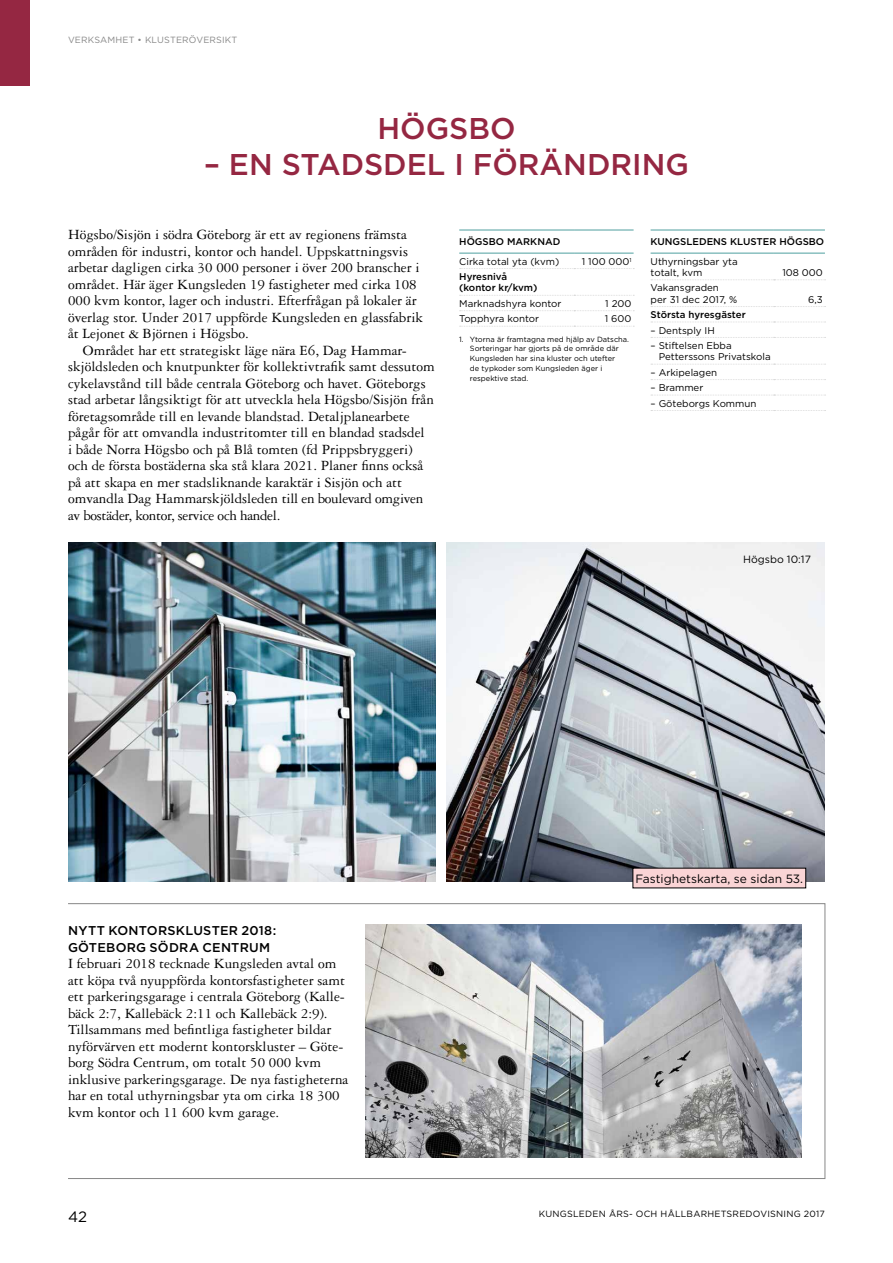
<style>
.page{position:relative;width:893px;height:1263px;background:#fff}
.page>*{position:absolute;margin:0;border:0;box-sizing:border-box;transform-origin:0 0}
.t1{font:500 30px "Gotham";color:#952742}
.t2{font:15px/16.5px "Garamond 3 LT Std";color:#000}
.t3{font:15px "Gotham";color:#000}
.t4{font:500 12.75px/16.5px "Gotham";letter-spacing:.02em;color:#000}
.t5{font:12px "Gotham";color:#000}
.t6{font:10.5px "Gotham";color:#000}
.t7{font:9.75px/11.2px "Gotham";color:#000}
.t8{font:500 9.75px/11.2px "Gotham";color:#000}
.t9{font:9px "Gotham";letter-spacing:.025em;color:#000}
.t10{font:9px "Gotham";letter-spacing:.02em;color:#878787}
.t11{font:7.5px/9.8px "Gotham";color:#000}
</style>
<div class="page">
<img style="left:68px;top:542px;width:368px;height:339px">
<hr style="left:651px;top:230px;width:123px;height:1px;background:#4e9f9f">
<hr style="left:774px;top:230px;width:51px;height:1px;background:#4e9f9f">
<hr style="left:651px;top:253px;width:123px;height:1px;background:#4e9f9f">
<hr style="left:774px;top:253px;width:51px;height:1px;background:#4e9f9f">
<svg style="left:651px;top:337px;width:175px;height:1px"></svg>
<svg style="left:651px;top:379px;width:175px;height:1px"></svg>
<svg style="left:651px;top:395px;width:175px;height:1px"></svg>
<svg style="left:651px;top:364px;width:175px;height:1px"></svg>
<svg style="left:651px;top:279px;width:175px;height:1px"></svg>
<svg style="left:651px;top:306px;width:175px;height:1px"></svg>
<svg style="left:651px;top:322px;width:175px;height:1px"></svg>
<svg style="left:651px;top:410px;width:175px;height:1px"></svg>
<hr style="left:459px;top:230px;width:115px;height:1px;background:#4e9f9f">
<hr style="left:574px;top:230px;width:60px;height:1px;background:#4e9f9f">
<hr style="left:459px;top:253px;width:115px;height:1px;background:#4e9f9f">
<hr style="left:574px;top:253px;width:60px;height:1px;background:#4e9f9f">
<svg style="left:460px;top:326px;width:174px;height:1px"></svg>
<svg style="left:460px;top:268px;width:174px;height:1px"></svg>
<svg style="left:460px;top:295px;width:174px;height:1px"></svg>
<svg style="left:460px;top:310px;width:174px;height:1px"></svg>
<img style="left:446px;top:542px;width:379px;height:339px">
<div style="left:0;top:0;width:30px;height:85px;background:#952742"></div>
<img style="left:366px;top:925px;width:435px;height:232px">
<div style="left:633px;top:868px;width:173px;height:20px;background:#fad4d5"></div>
<p class="t10" style="left:68px;top:34px;width:171px">VERKSAMHET • KLUSTERÖVERSIKT</p>
<h1 class="t1" style="left:377px;top:109px;width:140px">HÖGSBO</h1>
<h1 class="t1" style="left:204px;top:145px;width:486px">– EN STADSDEL I FÖRÄNDRING</h1>
<p class="t2" style="left:68px;top:227px;width:356px">Högsbo/Sisjön i södra Göteborg är ett av regionens främsta områden för industri, kontor och handel. Uppskattningsvis arbetar dagligen cirka 30 000 personer i över 200 branscher i området. Här äger Kungsleden 19 fastigheter med cirka 108<br>000 kvm kontor, lager och industri. Efterfrågan på lokaler är överlag stor. Under 2017 uppförde Kungsleden en glassfabrik åt Lejonet &amp; Björnen i Högsbo.</p>
<p class="t2" style="left:68px;top:342px;width:368px;text-indent:15px">Området har ett strategiskt läge nära E6, Dag Hammar&shy;skjöldsleden och knutpunkter för kollektivtrafik samt dessutom cykelavstånd till både centrala Göteborg och havet. Göteborgs stad arbetar långsiktigt för att utveckla hela Högsbo/Sisjön från företagsområde till en levande blandstad. Detaljplanearbete pågår för att omvandla industritomter till en blandad stadsdel<br>i både Norra Högsbo och på Blå tomten (fd Prippsbryggeri) och de första bostäderna ska stå klara 2021. Planer finns också på att skapa en mer stadsliknande karaktär i Sisjön och att omvandla Dag Hammarskjöldsleden till en boulevard omgiven av bostäder, kontor, service och handel.</p>
<p class="t8" style="left:459px;top:236px;width:103px">HÖGSBO MARKNAD</p>
<p class="t7" style="left:459px;top:255px;width:101px">Cirka total yta (kvm)</p>
<p class="t7" style="left:582px;top:255px;width:51px">1 100 000<sup>1</sup></p>
<p class="t8" style="left:459px;top:271px;width:80px">Hyresnivå (kontor kr/kvm)</p>
<p class="t7" style="left:459px;top:298px;width:104px">Marknadshyra kontor</p>
<p class="t7" style="left:605px;top:298px;width:28px">1 200</p>
<p class="t7" style="left:459px;top:313px;width:81px">Topphyra kontor</p>
<p class="t7" style="left:605px;top:313px;width:28px">1 600</p>
<p class="t11" style="left:470px;top:334px;width:161px;text-indent:-11px">1. Ytorna är framtagna med hjälp av Datscha.<br>Sorteringar har gjorts på de område där Kungsleden har sina kluster och utefter<br>de typkoder som Kungsleden äger i respektive stad.</p>
<p class="t8" style="left:651px;top:236px;width:175px">KUNGSLEDENS KLUSTER HÖGSBO</p>
<p class="t7" style="left:651px;top:255px;width:89px">Uthyrningsbar yta totalt, kvm</p>
<p class="t7" style="left:782px;top:267px;width:42px">108 000</p>
<p class="t7" style="left:651px;top:282px;width:88px">Vakansgraden per 31 dec 2017, %</p>
<p class="t7" style="left:808px;top:293px;width:16px">6,3</p>
<p class="t8" style="left:651px;top:309px;width:97px">Största hyresgäster</p>
<p class="t7" style="left:651px;top:324px;width:66px">– Dentsply IH</p>
<p class="t7" style="left:659px;top:340px;width:114px;text-indent:-8px">– Stiftelsen Ebba<br>Petterssons Privatskola</p>
<p class="t7" style="left:651px;top:366px;width:68px">– Arkipelagen</p>
<p class="t7" style="left:651px;top:382px;width:54px">– Brammer</p>
<p class="t7" style="left:651px;top:397px;width:107px">– Göteborgs Kommun</p>
<p class="t6" style="left:743px;top:553px;width:69px">Högsbo 10:17</p>
<p class="t4" style="left:68px;top:922px;width:210px">NYTT KONTORSKLUSTER 2018:<br>GÖTEBORG SÖDRA CENTRUM</p>
<p class="t2" style="left:68px;top:955px;width:282px">I februari 2018 tecknade Kungsleden avtal om att köpa två nyuppförda kontorsfastigheter samt ett parkeringsgarage i centrala Göteborg (Kalle&shy;bäck 2:7, Kallebäck 2:11 och Kallebäck 2:9).<br>Tillsammans med befintliga fastigheter bildar nyförvärven ett modernt kontorskluster – Göte&shy;borg Södra Centrum, om totalt 50 000 kvm inklusive parkeringsgarage. De nya fastigheterna har en total uthyrningsbar yta om cirka 18 300 kvm kontor och 11 600 kvm garage.</p>
<p class="t5" style="left:635px;top:871px;width:169px">Fastighetskarta, se sidan 53.</p>
<p class="t3" style="left:68px;top:1207px;width:21px">42</p>
<p class="t9" style="left:539px;top:1208px;width:287px">KUNGSLEDEN ÅRS- OCH HÅLLBARHETSREDOVISNING 2017</p>
</div>
